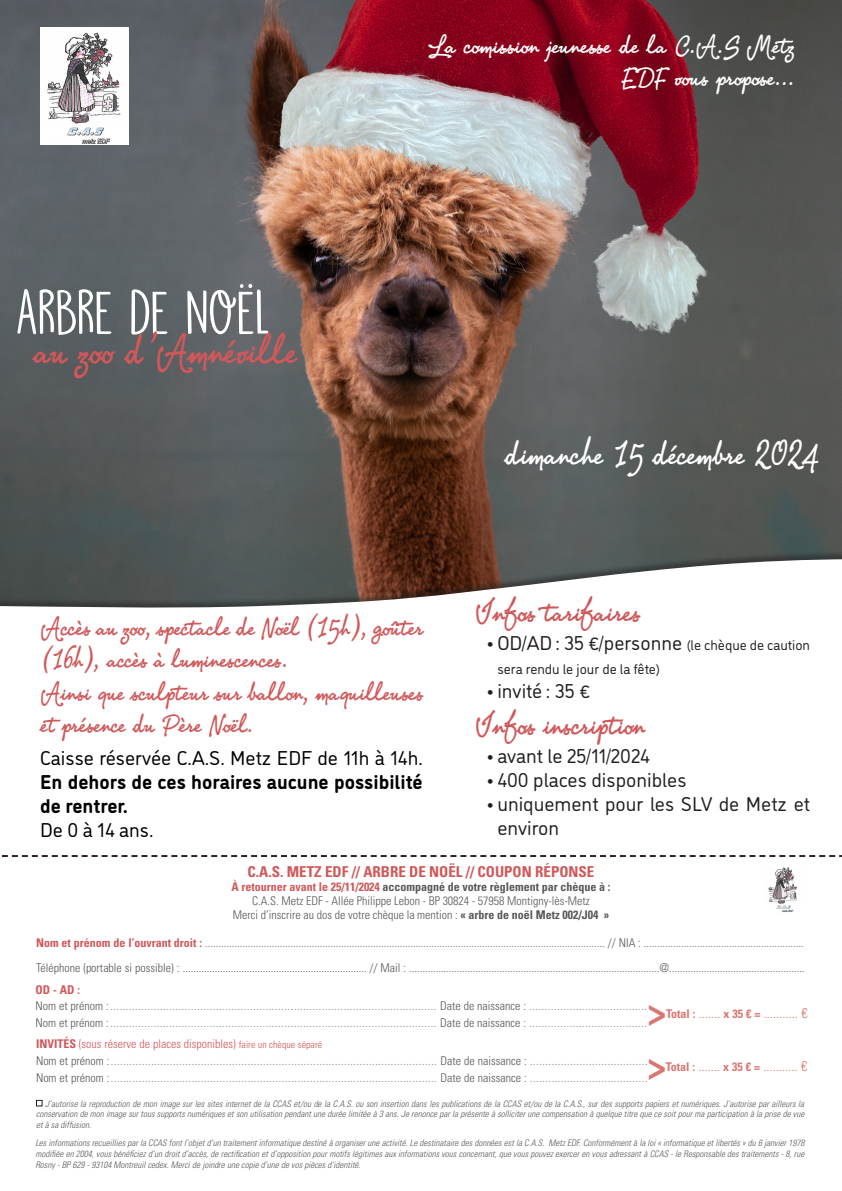
<style>
.page{position:relative;width:842px;height:1191px;background:#fff}
.page>*{position:absolute;margin:0;border:0;box-sizing:border-box;transform-origin:0 0}
.t1{font:57.2px "DK Moonlight Serenade";color:#fff}
.t2{font:43px "PR8 Charade";color:#d0585a}
.TXT_COURANT{font:700 condensed 38px "Univers LT Std";color:#d97672}
.t3{font:35px "PR8 Charade";color:#fff}
.t4{font:32px "PR8 Charade";color:#d0585a}
.t5{font:27px/32.4px "PR8 Charade";color:#d0585a}
.DETAILS{font:27px/32.4px "PR8 Charade";color:#fff;text-align:right;scale:1.04 1}
.t6{font:20px/24px "DI Nosaur";color:#231f20}
.t7{font:700 20px/24px "DI Nosaur";color:#000;text-align:justify}
.t8{font:20px "DI Nosaur";color:#000}
.t9{font:700 condensed 15px "Univers LT Std";color:#d0585a}
.TXT_COURANT-2{font:300 condensed 14px "Univers LT Std";color:#939598}
.TXT_COURANT-3{font:300 condensed 14px "Univers LT Std";color:#d97672}
.t10{font:14px "DI Nosaur";color:#231f20}
.TXT_COURANT-4{font:300 condensed 12px/14px "Univers LT Std";color:#57585a;text-align:center}
.TXT_COURANT-5{font:300 condensed 12px "Univers LT Std";color:#d0585a}
.TXT_COURANT-6{font:700 condensed 12px "Univers LT Std";color:#d0585a}
.TXT_COURANT-7{font:italic 300 condensed 9px/10.8px "Univers LT Std";color:#57585a;text-align:justify}
.s1{font-weight:400}
.s2{font-size:14px}
.s3{font-weight:700;color:#d0585a}
.s4{font-weight:700}
.s5{font-size:12px;color:#57585a}
.s6{font-weight:700;font-size:12px}
.s7{font-size:10px}
</style>
<div class="page">
<img style="left:0;top:0;width:842px;height:551px">
<img style="left:40px;top:27px;width:88px;height:117px">
<div style="left:0;top:551px;width:842px;height:115px;background:#231f20;opacity:.5"></div>
<svg style="left:0;top:559px;width:842px;height:107px"></svg>
<svg style="left:1px;top:855px;width:841px;height:2px"></svg>
<img style="left:768px;top:867px;width:30px;height:45px">
<div style="left:36px;top:1099px;width:7px;height:7px;border:1px solid #231f20"></div>
<p class="t1" style="left:16px;top:278px;width:256px">ARBRE DE NOËL</p>
<p class="t2" style="left:34px;top:321px;width:265px">au zoo d’Amnéville</p>
<p class="DETAILS" style="left:428px;top:28px;width:354px">La comission jeunesse de la C.A.S Metz<br>EDF vous propose...</p>
<p class="t3" style="left:504px;top:430px;width:316px">dimanche 15 décembre 2024</p>
<p class="t5" style="left:40px;top:610px;width:384px">Accès au zoo, spectacle de Noël (15h), goûter (16h), accès à luminescences.</p>
<p class="t5" style="left:40px;top:675px;width:384px">Ainsi que sculpteur sur ballon, maquilleuses et présence du Père Noël.</p>
<p class="t7" style="left:40px;top:744px;width:384px"><span class="s1">Caisse réservée C.A.S. Metz EDF de 11h à 14h.<br></span>En dehors de ces horaires aucune possibilité de rentrer.</p>
<p class="t8" style="left:40px;top:815px;width:115px">De 0 à 14 ans.</p>
<p class="t4" style="left:475px;top:589px;width:167px">Infos tarifaires</p>
<p class="t6" style="left:486px;top:630px;width:325px">•OD/AD : 35 €/personne <span class="s2">(le chèque de caution</span></p>
<p class="t10" style="left:497px;top:659px;width:164px">sera rendu le jour de la fête)</p>
<p class="t6" style="left:486px;top:678px;width:106px">• invité : 35 €</p>
<p class="t4" style="left:475px;top:702px;width:171px">Infos inscription</p>
<p class="t6" style="left:486px;top:743px;width:165px">• avant le 25/11/2024</p>
<p class="t6" style="left:486px;top:767px;width:202px">• 400 places disponibles</p>
<p class="t6" style="left:497px;top:791px;width:314px;text-indent:-11px">• uniquement pour les SLV de Metz et environ</p>
<p class="t9" style="left:248px;top:862px;width:348px">C.A.S. METZ EDF // ARBRE DE NOËL // COUPON RÉPONSE</p>
<p class="TXT_COURANT-4" style="left:231px;top:879px;width:381px"><span class="s3">À retourner avant le 25/11/2024</span> <span class="s4">accompagné de votre règlement par chèque à :<br></span>C.A.S. Metz EDF - Allée Philippe Lebon - BP 30824 - 57958 Montigny-lès-Metz</p>
<p class="TXT_COURANT-4" style="left:233px;top:907px;width:378px">Merci d’inscrire au dos de votre chèque la mention : <span class="s4">« arbre de noël Metz 002/J04 »</span></p>
<p class="TXT_COURANT-4" style="left:36px;top:936px;width:769px"><span class="s3">Nom et prénom de l’ouvrant droit :</span> ...................................................................................................................................................... // NIA : ............................................................</p>
<p class="TXT_COURANT-4" style="left:36px;top:960px;width:770px">Téléphone (portable si possible) : ..................................................................... // Mail : ..............................................................................................@...................................................</p>
<p class="TXT_COURANT-6" style="left:35px;top:982px;width:46px">OD - AD :</p>
<p class="TXT_COURANT-2" style="left:35px;top:997px;width:613px"><span class="s5">Nom et prénom :</span>......................................................................................................... <span class="s5">Date de naissance :</span> ......................................</p>
<p class="TXT_COURANT-2" style="left:35px;top:1013px;width:613px"><span class="s5">Nom et prénom :</span>......................................................................................................... <span class="s5">Date de naissance :</span> ......................................</p>
<p class="TXT_COURANT" style="left:648px;top:987px;width:20px">&gt;</p>
<p class="TXT_COURANT" style="left:648px;top:1041px;width:20px">&gt;</p>
<p class="TXT_COURANT-3" style="left:666px;top:1004px;width:143px"><span class="s6">Total :</span> ....... <span class="s6">x 35 € =</span> ........... €</p>
<p class="TXT_COURANT-5" style="left:36px;top:1036px;width:288px"><span class="s4">INVITÉS</span> (sous réserve de places disponibles) <span class="s7">faire un chèque séparé</span></p>
<p class="TXT_COURANT-2" style="left:36px;top:1051px;width:613px"><span class="s5">Nom et prénom :</span>......................................................................................................... <span class="s5">Date de naissance :</span> ......................................</p>
<p class="TXT_COURANT-2" style="left:36px;top:1068px;width:613px"><span class="s5">Nom et prénom :</span>......................................................................................................... <span class="s5">Date de naissance :</span> ......................................</p>
<p class="TXT_COURANT-3" style="left:666px;top:1058px;width:143px"><span class="s6">Total :</span> ....... <span class="s6">x 35 € =</span> ........... €</p>
<p class="TXT_COURANT-7" style="left:36px;top:1098px;width:770px;text-indent:9px">J’autorise la reproduction de mon image sur les sites internet de la CCAS et/ou de la C.A.S. ou son insertion dans les publications de la CCAS et/ou de la C.A.S., sur des supports papiers et numériques. J’autorise par ailleurs la conservation de mon image sur tous supports numériques et son utilisation pendant une durée limitée à 3 ans. Je renonce par la présente à solliciter une compensation à quelque titre que ce soit pour ma participation à la prise de vue et à sa diffusion.</p>
<p class="TXT_COURANT-7" style="left:35px;top:1137px;width:770px">Les informations recueillies par la CCAS font l’objet d’un traitement informatique destiné à organiser une activité. Le destinataire des données est la C.A.S. Metz EDF. Conformément à la loi « informatique et libertés » du 6 janvier 1978 modifiée en 2004, vous bénéficiez d’un droit d’accès, de rectification et d’opposition pour motifs légitimes aux informations vous concernant, que vous pouvez exercer en vous adressant à CCAS - le Responsable des traitements - 8, rue Rosny - BP 629 - 93104 Montreuil cedex. Merci de joindre une copie d’une de vos pièces d’identité.</p>
</div>
